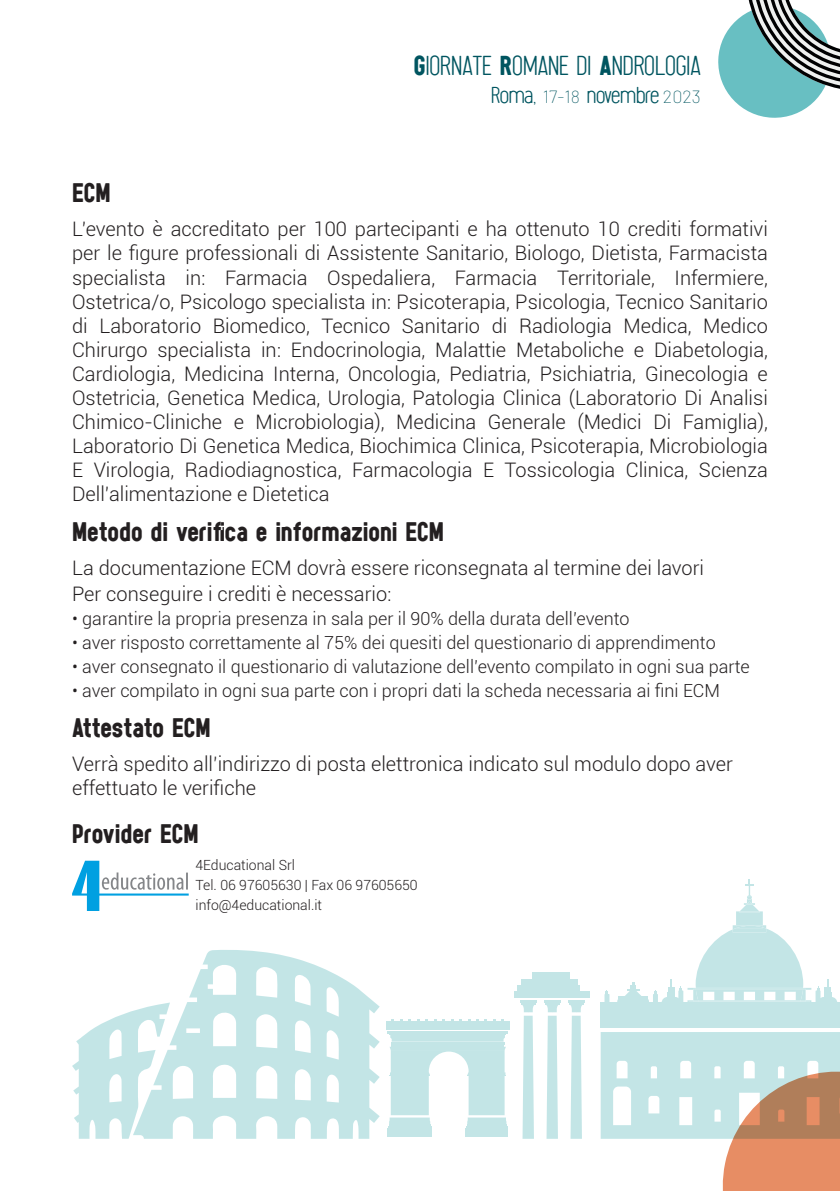
<style>
.page{position:relative;width:840px;height:1191px;background:#fff}
.page>*{position:absolute;margin:0;border:0;box-sizing:border-box;transform-origin:0 0}
.t1{font:200 28.6px "Sugo";color:#005560}
.t2{font:28px "Sugo";color:#231f20}
.t3{font:200 24px "Sugo";letter-spacing:-.015em;color:#005560}
.t4{font:300 20px/24px "Roboto";color:#231f20}
.t5{font:300 18px "Roboto";color:#231f20}
.t6{font:300 14px/20px "Roboto";color:#231f20}
.s1{font-weight:400}
.s2{font-family:"Barlow";font-weight:100;font-size:18px}
</style>
<div class="page">
<svg style="left:718px;top:0;width:121px;height:118px"></svg>
<svg style="left:170px;top:950px;width:209px;height:188px;fill:#c3e5e6"></svg>
<svg style="left:72px;top:1002px;width:98px;height:136px"></svg>
<div style="left:600px;top:1002px;width:239px;height:26px;background:#c3e5e6"></div>
<svg style="left:600px;top:1032px;width:239px;height:159px"></svg>
<div style="left:617px;top:998px;width:31px;height:11px;background:#c3e5e6;border-radius:3px"></div>
<hr style="left:617px;top:996px;width:30px;height:2px;background:#68bfc2">
<svg style="left:620px;top:982px;width:24px;height:16px"></svg>
<svg style="left:653px;top:990px;width:4px;height:12px"></svg>
<svg style="left:604px;top:990px;width:5px;height:12px"></svg>
<div style="left:668px;top:986px;width:6px;height:13px;background:#c3e5e6"></div>
<div style="left:667px;top:992px;width:7px;height:13px;background:#c3e5e6"></div>
<div style="left:661px;top:997px;width:19px;height:20px;background:#c3e5e6;border-radius:6px"></div>
<div style="left:824px;top:986px;width:6px;height:13px;background:#c3e5e6"></div>
<div style="left:823px;top:992px;width:7px;height:13px;background:#c3e5e6"></div>
<div style="left:817px;top:997px;width:19px;height:20px;background:#c3e5e6;border-radius:6px"></div>
<svg style="left:678px;top:879px;width:142px;height:123px"></svg>
<div style="left:386px;top:1020px;width:123px;height:9px;background:#c3e5e6"></div>
<hr style="left:387px;top:1031px;width:120px;height:2px;background:#68bfc2">
<hr style="left:389px;top:1032px;width:116px;height:2px;background:#68bfc2">
<div style="left:387px;top:1127px;width:44px;height:9px;background:#c3e5e6"></div>
<hr style="left:388px;top:1126px;width:43px;height:2px;background:#68bfc2">
<hr style="left:388px;top:1124px;width:42px;height:2px;background:#68bfc2">
<div style="left:465px;top:1127px;width:42px;height:9px;background:#c3e5e6"></div>
<hr style="left:466px;top:1126px;width:41px;height:2px;background:#68bfc2">
<hr style="left:466px;top:1124px;width:40px;height:2px;background:#68bfc2">
<svg style="left:389px;top:1034px;width:117px;height:90px"></svg>
<div style="left:532px;top:972px;width:38px;height:7px;background:#c3e5e6"></div>
<div style="left:516px;top:985px;width:63px;height:7px;background:#c3e5e6"></div>
<div style="left:514px;top:991px;width:75px;height:7px;background:#c3e5e6"></div>
<div style="left:520px;top:979px;width:57px;height:7px;background:#c3e5e6"></div>
<svg style="left:520px;top:1000px;width:16px;height:138px"></svg>
<svg style="left:544px;top:1000px;width:16px;height:138px"></svg>
<svg style="left:568px;top:1000px;width:16px;height:138px"></svg>
<svg style="left:72px;top:860px;width:117px;height:51px"></svg>
<h1 class="t1" style="left:413px;top:49px;width:289px"><span class="s1">G</span>IORNATE <span class="s1">R</span>OMANE DI <span class="s1">A</span>NDROLOGIA</h1>
<p class="t3" style="left:491px;top:81px;width:211px">Roma, <span class="s2">17-18</span> novembre <span class="s2">2023</span></p>
<h2 class="t2" style="left:72px;top:176px;width:40px">ECM</h2>
<p class="t4" style="left:72px;top:217px;width:697px;text-align:justify">L’evento è accreditato per 100 partecipanti e ha ottenuto 10 crediti formativi per le figure professionali di Assistente Sanitario, Biologo, Dietista, Farmacista specialista in: Farmacia Ospedaliera, Farmacia Territoriale, Infermiere, Ostetrica/o, Psicologo specialista in: Psicoterapia, Psicologia, Tecnico Sanitario di Laboratorio Biomedico, Tecnico Sanitario di Radiologia Medica, Medico Chirurgo specialista in: Endocrinologia, Malattie Metaboliche e Diabetologia, Cardiologia, Medicina Interna, Oncologia, Pediatria, Psichiatria, Ginecologia e Ostetricia, Genetica Medica, Urologia, Patologia Clinica (Laboratorio Di Analisi Chimico-Cliniche e Microbiologia), Medicina Generale (Medici Di Famiglia), Laboratorio Di Genetica Medica, Biochimica Clinica, Psicoterapia, Microbiologia E Virologia, Radiodiagnostica, Farmacologia E Tossicologia Clinica, Scienza Dell’alimentazione e Dietetica</p>
<h2 class="t2" style="left:72px;top:514px;width:373px">Metodo di verifica e informazioni ECM</h2>
<p class="t4" style="left:72px;top:554px;width:633px;line-height:26px">La documentazione ECM dovrà essere riconsegnata al termine dei lavori<br>Per conseguire i crediti è necessario:</p>
<p class="t5" style="left:72px;top:606px;width:558px">• garantire la propria presenza in sala per il 90% della durata dell’evento</p>
<p class="t5" style="left:72px;top:630px;width:645px">• aver risposto correttamente al 75% dei quesiti del questionario di apprendimento</p>
<p class="t5" style="left:72px;top:654px;width:679px">• aver consegnato il questionario di valutazione dell’evento compilato in ogni sua parte</p>
<p class="t5" style="left:72px;top:678px;width:649px">• aver compilato in ogni sua parte con i propri dati la scheda necessaria ai fini ECM</p>
<h2 class="t2" style="left:72px;top:710px;width:140px">Attestato ECM</h2>
<p class="t4" style="left:72px;top:751px;width:662px">Verrà spedito all’indirizzo di posta elettronica indicato sul modulo dopo aver effettuato le verifiche</p>
<h2 class="t2" style="left:72px;top:816px;width:128px">Provider ECM</h2>
<p class="t6" style="left:195px;top:854px;width:223px">4Educational Srl<br>Tel. 06 97605630 | Fax 06 97605650 info@4educational.it</p>
</div>
